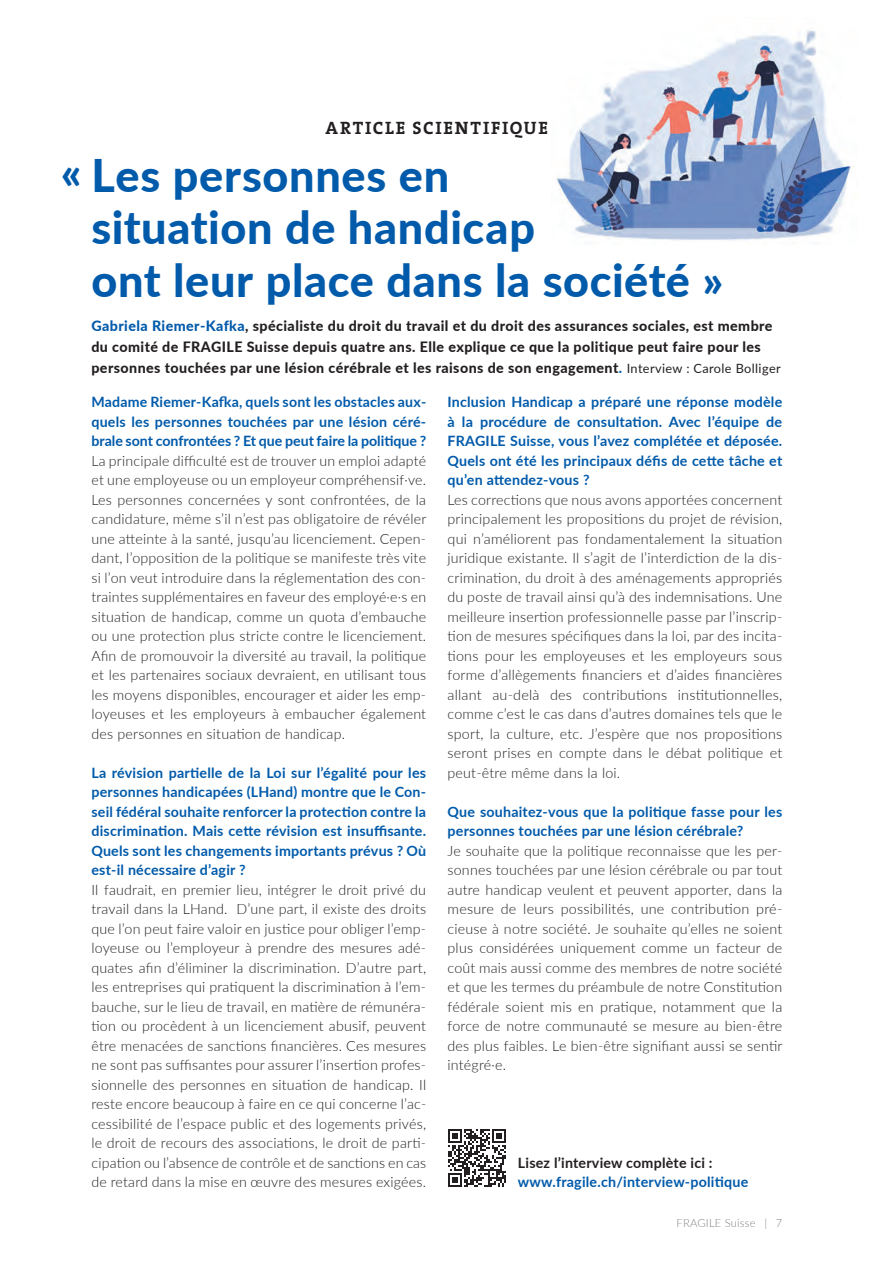
<style>
.page{position:relative;width:893px;height:1263px;background:#fff}
.page>*{position:absolute;margin:0;border:0;box-sizing:border-box;transform-origin:0 0}
.t1{font:800 45px/52.5px "Lato";letter-spacing:.015em;color:#015aaa}
.t2{font:700 18px "The Serif";letter-spacing:.1em;color:#231f20}
.t3{font:300 14.25px/19.5px "Lato";letter-spacing:.015em;color:#231f20;text-align:justify}
.t4{font:700 14.25px/19.5px "Lato";letter-spacing:.015em;color:#015aaa;text-align:justify}
.t5{font:800 14.25px/21px "Lato";letter-spacing:.03em;color:#231f20}
.t6{font:700 14.25px "Lato";letter-spacing:.015em;color:#231f20}
.t7{font:300 11.25px "Lato";letter-spacing:.015em;color:#808285}
.s1{color:#015aaa}
.s2{font-weight:400;font-size:12.75px}
</style>
<div class="page">
<img style="left:556px;top:30px;width:296px;height:211px">
<svg style="left:448px;top:1129px;width:58px;height:57px"></svg>
<h1 class="t1" style="left:61px;top:144px;width:22px">«</h1>
<p class="t2" style="left:326px;top:113px;width:224px">ARTICLE SCIENTIFIQUE</p>
<h1 class="t1" style="left:91px;top:147px;width:634px">Les personnes en<br>situation de handicap<br>ont leur place dans la société »</h1>
<p class="t5" style="left:91px;top:314px;width:691px"><span class="s1">Gabriela Riemer-Kafka</span>, spécialiste du droit du travail et du droit des assurances sociales, est membre du comité de FRAGILE Suisse depuis quatre ans. Elle explique ce que la politique peut faire pour les personnes touchées par une lésion cérébrale et les raisons de son engagement<span class="s1">.</span> <span class="s2">Interview : Carole Bolliger</span></p>
<p class="t4" style="left:91px;top:392px;width:336px">Madame Riemer-Kafka, quels sont les obstacles aux&shy;quels les personnes touchées par une lésion céré&shy;brale sont confrontées ? Et que peut faire la politique ?</p>
<p class="t3" style="left:91px;top:450px;width:337px">La principale difficulté est de trouver un emploi adapté et une employeuse ou un employeur compréhensif·ve.<br>Les personnes concernées y sont confrontées, de la candidature, même s’il n’est pas obligatoire de révéler une atteinte à la santé, jusqu’au licenciement. Cepen&shy;dant, l’opposition de la politique se manifeste très vite si l’on veut introduire dans la réglementation des con&shy;traintes supplémentaires en faveur des employé·e·s en situation de handicap, comme un quota d’embauche ou une protection plus stricte contre le licenciement.<br>Afin de promouvoir la diversité au travail, la politique et les partenaires sociaux devraient, en utilisant tous les moyens disponibles, encourager et aider les emp&shy;loyeuses et les employeurs à embaucher également des personnes en situation de handicap.</p>
<p class="t4" style="left:91px;top:762px;width:336px">La révision partielle de la Loi sur l’égalité pour les personnes handicapées (LHand) montre que le Con&shy;seil fédéral souhaite renforcer la protection contre la discrimination. Mais cette révision est insuffisante.<br>Quels sont les changements importants prévus ? Où est-il nécessaire d’agir ?</p>
<p class="t3" style="left:91px;top:879px;width:336px">Il faudrait, en premier lieu, intégrer le droit privé du travail dans la LHand. D’une part, il existe des droits que l’on peut faire valoir en justice pour obliger l’emp&shy;loyeuse ou l’employeur à prendre des mesures adé&shy;quates afin d’éliminer la discrimination. D’autre part, les entreprises qui pratiquent la discrimination à l’em&shy;bauche, sur le lieu de travail, en matière de rémunéra&shy;tion ou procèdent à un licenciement abusif, peuvent être menacées de sanctions financières. Ces mesures ne sont pas suffisantes pour assurer l’insertion profes&shy;sionnelle des personnes en situation de handicap. Il reste encore beaucoup à faire en ce qui concerne l’ac&shy;cessibilité de l’espace public et des logements privés, le droit de recours des associations, le droit de parti&shy;cipation ou l’absence de contrôle et de sanctions en cas de retard dans la mise en œuvre des mesures exigées.</p>
<p class="t4" style="left:448px;top:392px;width:336px">Inclusion Handicap a préparé une réponse modèle à la procédure de consultation. Avec l’équipe de FRAGILE Suisse, vous l’avez complétée et déposée.<br>Quels ont été les principaux défis de cette tâche et qu’en attendez-vous ?</p>
<p class="t3" style="left:448px;top:489px;width:336px;text-align:left">Les corrections que nous avons apportées concernent principalement les propositions du projet de révision, qui n’améliorent pas fondamentalement la situation juridique existante. Il s’agit de l’interdiction de la dis&shy;crimination, du droit à des aménagements appropriés du poste de travail ainsi qu’à des indemnisations. Une meilleure insertion professionnelle passe par l’inscrip&shy;tion de mesures spécifiques dans la loi, par des incita&shy;tions pour les employeuses et les employeurs sous forme d’allègements financiers et d’aides financières allant au-delà des contributions institutionnelles, comme c’est le cas dans d’autres domaines tels que le sport, la culture, etc. J’espère que nos propositions seront prises en compte dans le débat politique et peut-être même dans la loi.</p>
<p class="t4" style="left:448px;top:801px;width:336px">Que souhaitez-vous que la politique fasse pour les personnes touchées par une lésion cérébrale?</p>
<p class="t3" style="left:448px;top:840px;width:336px">Je souhaite que la politique reconnaisse que les per&shy;sonnes touchées par une lésion cérébrale ou par tout autre handicap veulent et peuvent apporter, dans la mesure de leurs possibilités, une contribution pré&shy;cieuse à notre société. Je souhaite qu’elles ne soient plus considérées uniquement comme un facteur de coût mais aussi comme des membres de notre société et que les termes du préambule de notre Constitution fédérale soient mis en pratique, notamment que la force de notre communauté se mesure au bien-être des plus faibles. Le bien-être signifiant aussi se sentir intégré·e.</p>
<p class="t6" style="left:518px;top:1152px;width:196px">Lisez l’interview complète ici :</p>
<p class="t4" style="left:518px;top:1172px;width:232px">www.fragile.ch/interview-politique</p>
<p class="t7" style="left:677px;top:1214px;width:107px">FRAGILE Suisse | 7</p>
</div>
